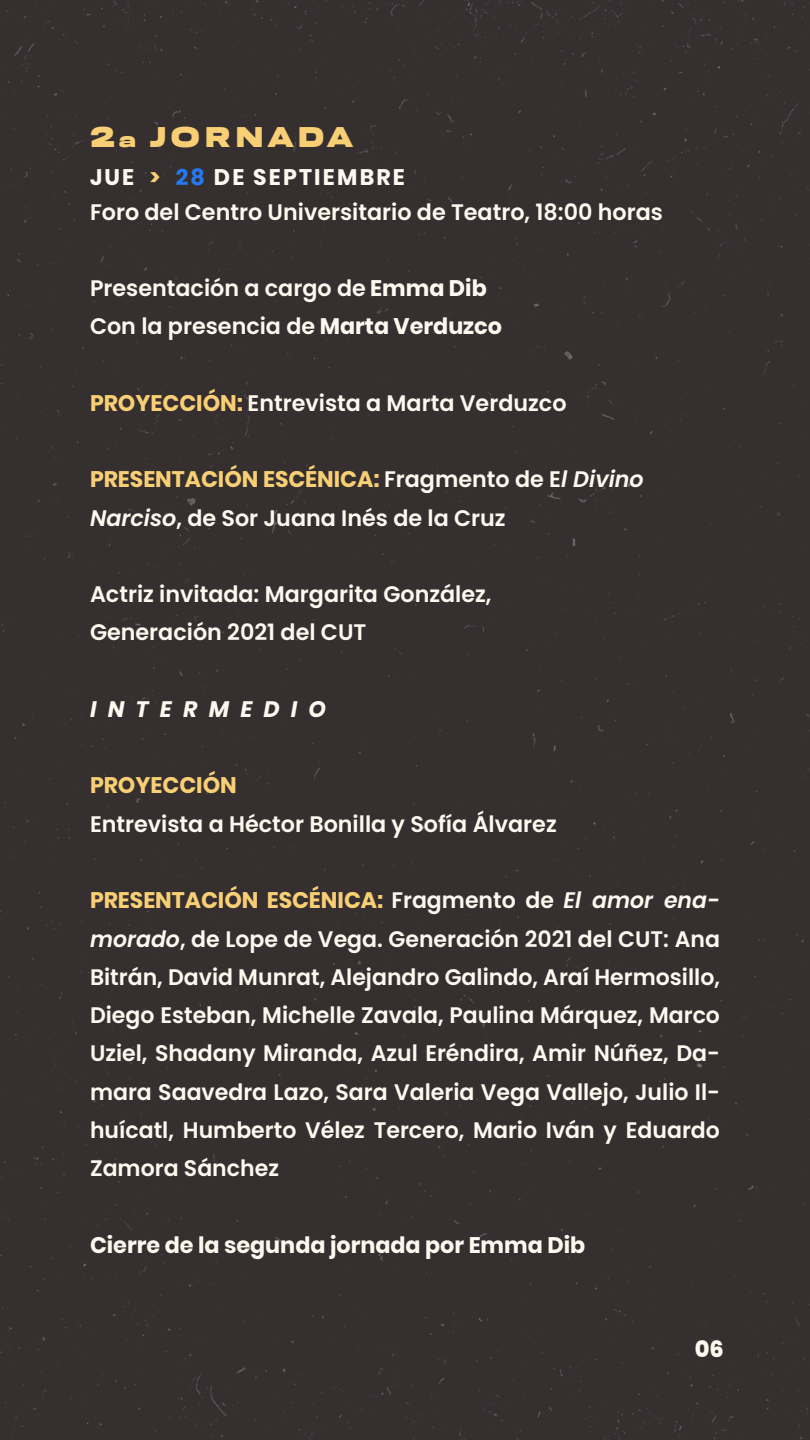
<style>
.page{position:relative;width:810px;height:1440px;background:#352f30}
.page>*{position:absolute;margin:0;border:0;box-sizing:border-box;transform-origin:0 0}
.t1{font:30px "Resolve Black Wd";letter-spacing:.115em;color:#f9cf75}
.t2{font:600 22.5px/38.2px "Poppins";color:#fff8ef}
.t3{font:700 22.5px "Poppins";color:#fff8ef}
.t4{font:italic 700 22.5px "Poppins";letter-spacing:.5em;color:#fff8ef}
.t5{font:700 22.5px "Poppins";color:#f9cf75}
.t6{font:800 22.5px "Poppins";color:#fff8ef}
.s1{font-size:22.5px}
.s2{font-weight:700}
.s3{font-weight:700;color:#f9cf75}
.s4{font-weight:700;color:#2679f2}
.s5{font-style:italic}
</style>
<div class="page">
<h1 class="t1" style="left:90px;top:119px;width:265px">2<span class="s1">a</span> JORNADA</h1>
<p class="t2" style="left:90px;top:160px;width:575px;line-height:34.5px"><span class="s2">JUE</span> <span class="s3">&gt;</span> <span class="s4">28</span> <span class="s2">DE SEPTIEMBRE<br></span>Foro del Centro Universitario de Teatro, 18:00 horas</p>
<p class="t2" style="left:90px;top:269px;width:414px">Presentación a cargo de <span class="s2">Emma Dib<br></span>Con la presencia de <span class="s2">Marta Verduzco</span></p>
<p class="t2" style="left:90px;top:384px;width:478px"><span class="s3">PROYECCIÓN:</span> Entrevista a Marta Verduzco</p>
<p class="t2" style="left:90px;top:461px;width:555px"><span class="s3">PRESENTACIÓN ESCÉNICA:</span> Fragmento de E<span class="s5">l Divino<br>Narciso</span>, de Sor Juana Inés de la Cruz</p>
<p class="t2" style="left:90px;top:575px;width:403px">Actriz invitada: Margarita González,<br>Generación 2021 del CUT</p>
<p class="t4" style="left:90px;top:696px;width:238px">INTERMEDIO</p>
<p class="t5" style="left:90px;top:773px;width:148px">PROYECCIÓN</p>
<p class="t2" style="left:90px;top:805px;width:468px">Entrevista a Héctor Bonilla y Sofía Álvarez</p>
<p class="t2" style="left:90px;top:881px;width:632px;text-align:justify"><span class="s3">PRESENTACIÓN ESCÉNICA:</span> Fragmento de <span class="s5">El amor ena&shy;morado</span>, de Lope de Vega. Generación 2021 del CUT: Ana Bitrán, David Munrat, Alejandro Galindo, Araí Hermosillo, Diego Esteban, Michelle Zavala, Paulina Márquez, Marco Uziel, Shadany Miranda, Azul Eréndira, Amir Núñez, Da&shy;mara Saavedra Lazo, Sara Valeria Vega Vallejo, Julio Il&shy;huícatl, Humberto Vélez Tercero, Mario Iván y Eduardo Zamora Sánchez</p>
<p class="t3" style="left:90px;top:1232px;width:497px">Cierre de la segunda jornada por Emma Dib</p>
<p class="t6" style="left:695px;top:1336px;width:31px">06</p>
</div>
